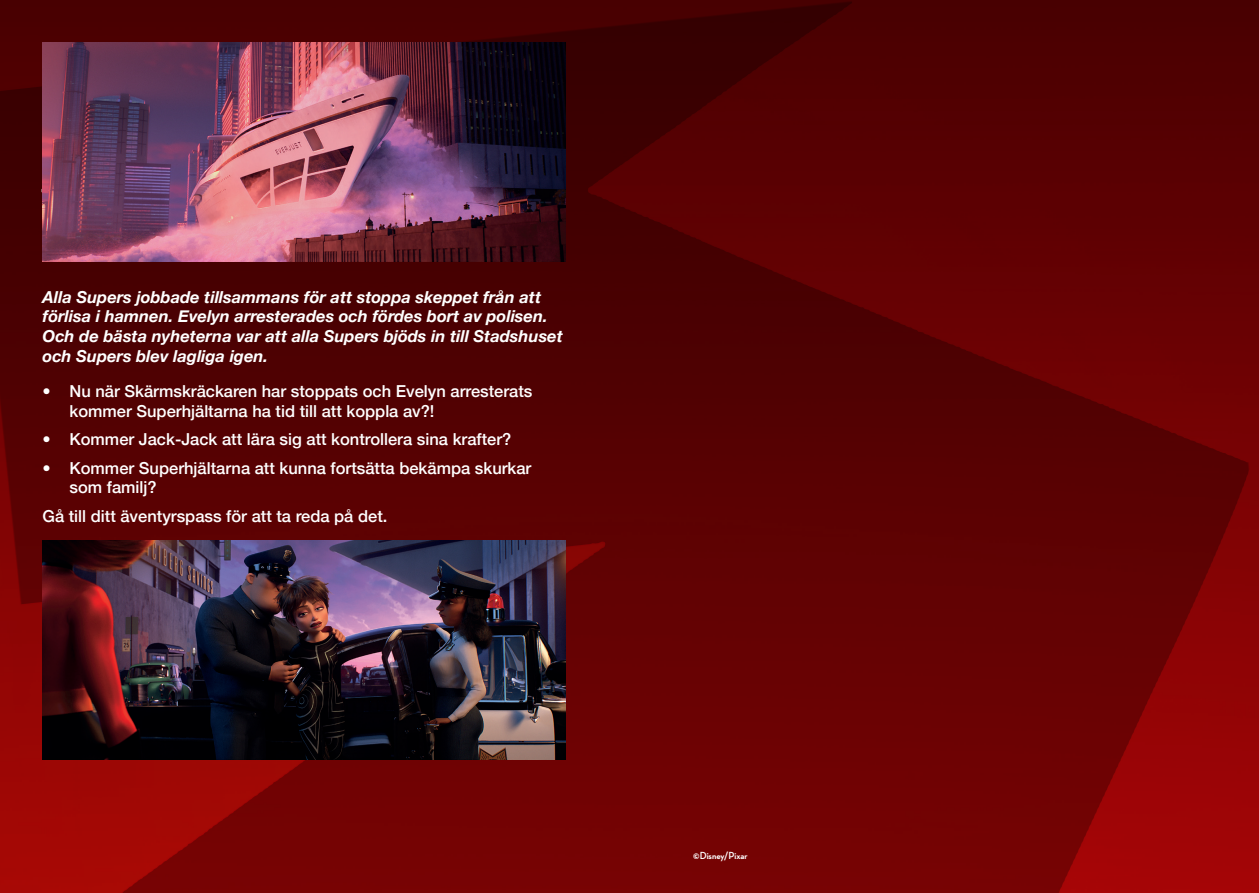
<style>
.page{position:relative;width:1259px;height:893px;background:#fff}
.page>*{position:absolute;margin:0;border:0;box-sizing:border-box;transform-origin:0 0}
.t1{font:500 16.5px/19.8px "Helvetica Neue";color:#fff}
.t2{font:italic 700 16.5px/19.8px "Helvetica Neue";color:#fff}
.t3{font:700 10.5px "Neutra Disp";color:#fff}
</style>
<div class="page">
<img style="left:0;top:0;width:1259px;height:893px">
<img style="left:43px;top:43px;width:523px;height:218px">
<img style="left:43px;top:541px;width:523px;height:218px">
<p class="t2" style="left:43px;top:287px;width:522px">Alla Supers jobbade tillsammans för att stoppa skeppet från att förlisa i hamnen. Evelyn arresterades och fördes bort av polisen.<br>Och de bästa nyheterna var att alla Supers bjöds in till Stadshuset och Supers blev lagliga igen.</p>
<p class="t1" style="left:70px;top:380px;width:464px;text-indent:-27px">• Nu när Skärmskräckaren har stoppats och Evelyn arresterats kommer Superhjältarna ha tid till att koppla av?!</p>
<p class="t1" style="left:43px;top:428px;width:470px">• Kommer Jack-Jack att lära sig att kontrollera sina krafter?</p>
<p class="t1" style="left:70px;top:456px;width:463px;text-indent:-27px">• Kommer Superhjältarna att kunna fortsätta bekämpa skurkar som familj?</p>
<p class="t1" style="left:43px;top:504px;width:346px">Gå till ditt äventyrspass för att ta reda på det.</p>
<p class="t3" style="left:693px;top:849px;width:56px">©Disney/Pixar</p>
</div>
